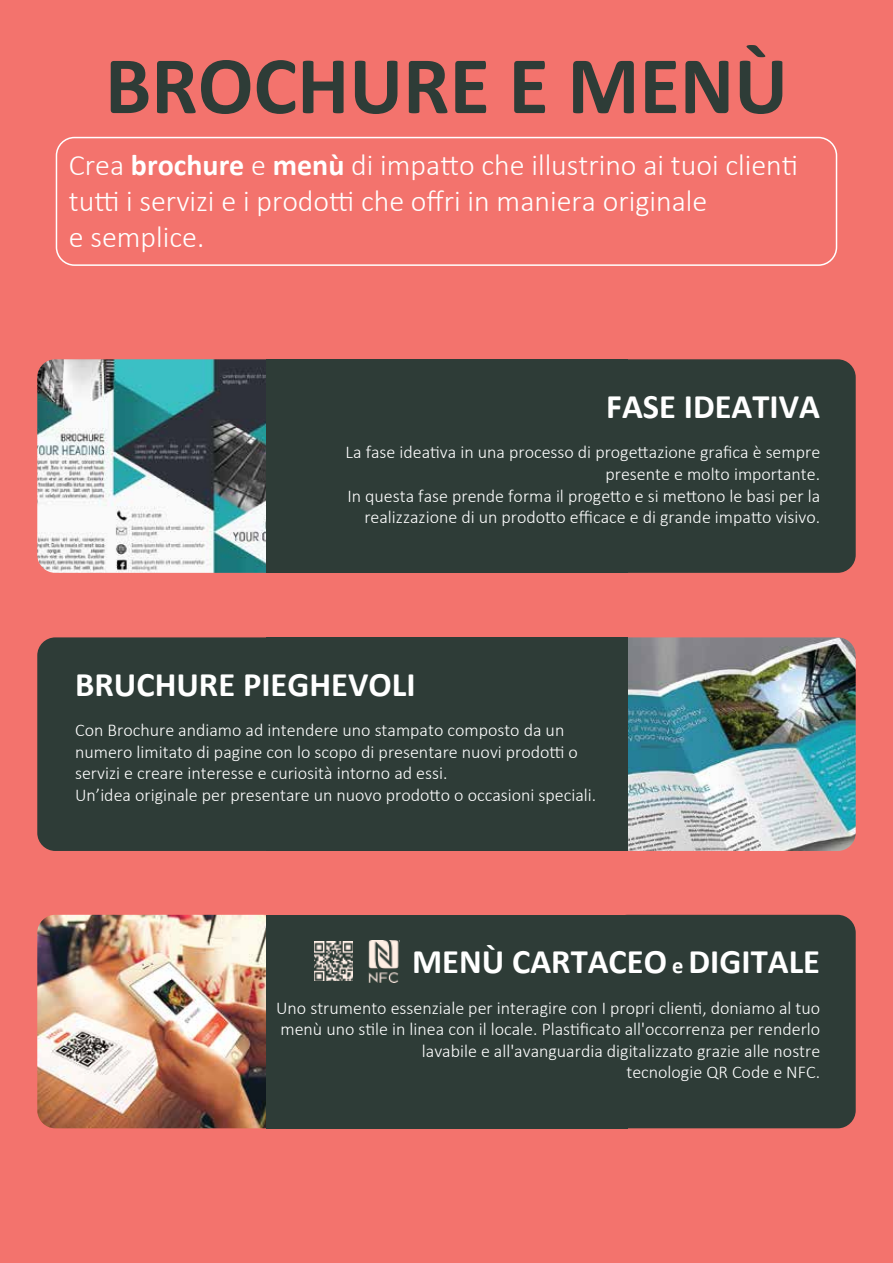
<style>
.page{position:relative;width:893px;height:1263px;background:#f3736d}
.page>*{position:absolute;margin:0;border:0;box-sizing:border-box;transform-origin:0 0}
.t1{font:700 82.5px "Calibri";color:#2e3c37}
.t2{font:700 34.5px "Calibri";color:#fff}
.t3{font:300 30px/36px "Calibri";color:#fff}
.t4{font:300 18px/21.6px "Calibri";color:#fff;text-align:right}
.s1{font-weight:700}
.s2{font-size:22.5px}
</style>
<div class="page">
<div style="left:610px;top:359px;width:246px;height:214px;background:#2e3c37;border-radius:18px"></div>
<img style="left:37px;top:359px;width:229px;height:214px">
<div style="left:266px;top:359px;width:361px;height:214px;background:#2e3c37"></div>
<img style="left:627px;top:637px;width:229px;height:214px">
<div style="left:37px;top:637px;width:246px;height:214px;background:#2e3c37;border-radius:18px"></div>
<div style="left:266px;top:637px;width:361px;height:214px;background:#2e3c37"></div>
<div style="left:610px;top:915px;width:246px;height:213px;background:#2e3c37;border-radius:18px"></div>
<img style="left:37px;top:915px;width:229px;height:213px">
<div style="left:266px;top:915px;width:361px;height:213px;background:#2e3c37"></div>
<div style="left:56px;top:137px;width:781px;height:129px;border:2px solid #fff;border-radius:18px"></div>
<img style="left:314px;top:942px;width:39px;height:39px">
<img style="left:368px;top:940px;width:31px;height:42px">
<h1 class="t1" style="left:105px;top:27px;width:684px">BROCHURE E MENÙ</h1>
<h3 class="t3" style="left:69px;top:146px;width:731px">Crea <span class="s1">brochure</span> e <span class="s1">menù</span> di impatto che illustrino ai tuoi clienti tutti i servizi e i prodotti che offri in maniera originale<br>e semplice.</h3>
<h2 class="t2" style="left:606px;top:382px;width:215px">FASE IDEATIVA</h2>
<p class="t4" style="left:346px;top:441px;width:476px">La fase ideativa in una processo di progettazione grafica è sempre presente e molto importante.<br>In questa fase prende forma il progetto e si mettono le basi per la realizzazione di un prodotto efficace e di grande impatto visivo.</p>
<h2 class="t2" style="left:75px;top:660px;width:342px">BRUCHURE PIEGHEVOLI</h2>
<p class="t4" style="left:75px;top:719px;width:523px;text-align:left">Con Brochure andiamo ad intendere uno stampato composto da un numero limitato di pagine con lo scopo di presentare nuovi prodotti o servizi e creare interesse e curiosità intorno ad essi.<br>Un’idea originale per presentare un nuovo prodotto o occasioni speciali.</p>
<h2 class="t2" style="left:412px;top:937px;width:410px">MENÙ CARTACEO <span class="s2">e</span> DIGITALE</h2>
<p class="t4" style="left:276px;top:996px;width:546px">Uno strumento essenziale per interagire con I propri clienti, doniamo al tuo menù uno stile in linea con il locale. Plastificato all'occorrenza per renderlo lavabile e all'avanguardia digitalizzato grazie alle nostre<br>tecnologie QR Code e NFC.</p>
</div>
